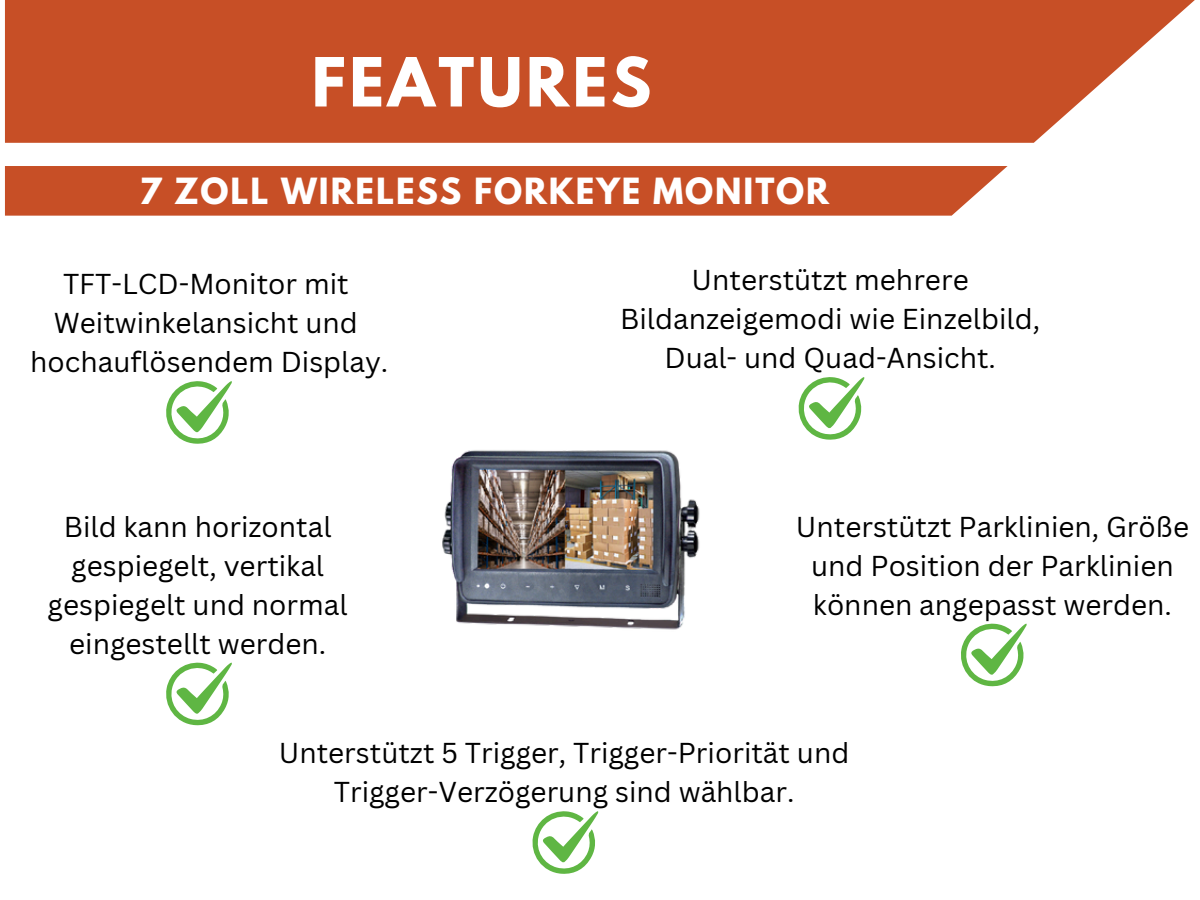
<style>
.page{position:relative;width:1200px;height:900px;background:#fff}
.page>*{position:absolute;margin:0;border:0;box-sizing:border-box;transform-origin:0 0}
.t1{font:700 60px "League Spartan";letter-spacing:.06em;color:#fff}
.t2{font:700 32px "League Spartan";letter-spacing:.06em;color:#fff}
.t3{font:28px/39px "Canva Sans";color:#000;text-align:center}
</style>
<div class="page">
<svg style="left:5px;top:0;width:1190px;height:216px;fill:#c74f26"></svg>
<img style="left:442px;top:450px;width:258px;height:180px">
<svg style="left:166px;top:381px;width:66px;height:63px"></svg>
<svg style="left:166px;top:662px;width:66px;height:64px"></svg>
<svg style="left:798px;top:377px;width:67px;height:63px"></svg>
<svg style="left:532px;top:811px;width:67px;height:63px"></svg>
<svg style="left:961px;top:623px;width:66px;height:64px"></svg>
<h1 class="t1" style="left:312px;top:53px;width:341px">FEATURES</h1>
<h2 class="t2" style="left:139px;top:175px;width:691px">7 ZOLL WIRELESS FORKEYE MONITOR</h2>
<p class="t3" style="left:63px;top:264px;width:287px">TFT-LCD-Monitor mit</p>
<p class="t3" style="left:54px;top:303px;width:306px">Weitwinkelansicht und</p>
<p class="t3" style="left:30px;top:342px;width:360px">hochauflösendem Display.</p>
<p class="t3" style="left:48px;top:506px;width:302px">Bild kann horizontal gespiegelt, vertikal gespiegelt und normal eingestellt werden.</p>
<p class="t3" style="left:620px;top:260px;width:421px">Unterstützt mehrere<br>Bildanzeigemodi wie Einzelbild,<br>Dual- und Quad-Ansicht.</p>
<p class="t3" style="left:796px;top:506px;width:395px">Unterstützt Parklinien, Größe und Position der Parklinien können angepasst werden.</p>
<p class="t3" style="left:279px;top:732px;width:572px">Unterstützt 5 Trigger, Trigger-Priorität und</p>
<p class="t3" style="left:334px;top:771px;width:462px">Trigger-Verzögerung sind wählbar.</p>
</div>
